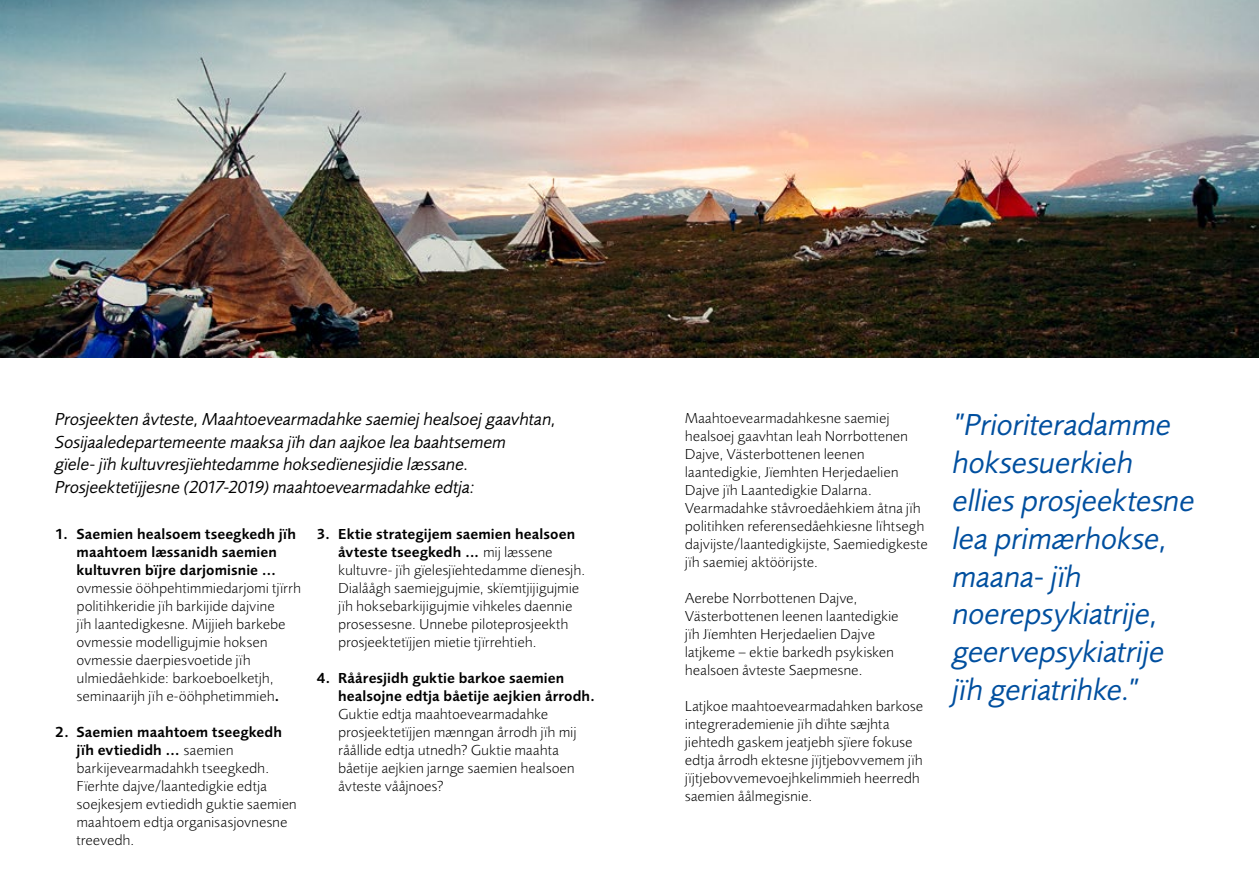
<style>
.page{position:relative;width:1259px;height:893px;background:#fff}
.page>*{position:absolute;margin:0;border:0;box-sizing:border-box;transform-origin:0 0}
.Bröd{font:italic 31.5px/37.8px "Foundry Sans";letter-spacing:-.005em;color:#004f9f}
.Ingress___Liten{font:italic 18px/22.5px "Foundry Sans";color:#000}
.Bröd-2{font:300 15px/18px "Foundry Sans";letter-spacing:.005em;color:#000}
.s1{font-weight:600}
</style>
<div class="page">
<img style="left:0;top:0;width:1259px;height:357px">
<p class="Ingress___Liten" style="left:55px;top:408px;width:502px">Prosjeekten åvteste, Maahtoevearmadahke saemiej healsoej gaavhtan, Sosijaaledepartemeente maaksa jïh dan aajkoe lea baahtsemem<br>gïele- jïh kultuvresjïehtedamme hoksedïenesjidie læssane.<br>Prosjeektetïjjesne (2017-2019) maahtoevearmadahke edtja:</p>
<p class="Bröd-2" style="left:685px;top:409px;width:244px">Maahtoevearmadahkesne saemiej healsoej gaavhtan leah Norrbottenen Dajve, Västerbottenen leenen laantedigkie, Jïemhten Herjedaelien Dajve jïh Laantedigkie Dalarna.<br>Vearmadahke ståvroedåehkiem åtna jïh politihken referensedåehkiesne lïhtsegh dajvijste/laantedigkijste, Saemiedigkeste jïh saemiej aktöörijste.</p>
<p class="Bröd-2" style="left:685px;top:589px;width:215px">Aerebe Norrbottenen Dajve,<br>Västerbottenen leenen laantedigkie jïh Jïemhten Herjedaelien Dajve latjkeme – ektie barkedh psykisken healsoen åvteste Saepmesne.</p>
<p class="Bröd-2" style="left:685px;top:697px;width:240px">Latjkoe maahtoevearmadahken barkose integrerademienie jïh dïhte sæjhta</p>
<p class="Bröd-2" style="left:685px;top:733px;width:239px">jiehtedh gaskem jeatjebh sjïere fokuse edtja årrodh ektesne jïjtjebovvemem jïh jïjtjebovvemevoejhkelimmieh heerredh saemien åålmegisnie.</p>
<p class="Bröd-2" style="left:77px;top:525px;width:226px;text-indent:-21px"><span class="s1">1. Saemien healsoem tseegkedh jïh maahtoem læssanidh saemien kultuvren bïjre darjomisnie ... </span>ovmessie ööhpehtimmiedarjomi tjïrrh politihkeridie jïh barkijide dajvine<br>jïh laantedigkesne. Mijjieh barkebe ovmessie modelligujmie hoksen ovmessie daerpiesvoetide jïh ulmiedåehkide: barkoeboelketjh, seminaarijh jïh e-ööhphetimmieh<span class="s1">.</span></p>
<p class="Bröd-2" style="left:77px;top:723px;width:222px;text-indent:-21px"><span class="s1">2. Saemien maahtoem tseegkedh jïh evtiedidh ...</span> saemien barkijevearmadahkh tseegkedh.<br>Fïerhte dajve/laantedigkie edtja soejkesjem evtiedidh guktie saemien maahtoem edtja organisasjovnesne treevedh.</p>
<p class="Bröd-2" style="left:338px;top:525px;width:249px;text-indent:-21px"><span class="s1">3. Ektie strategijem saemien healsoen åvteste tseegkedh ...</span> mij læssene kultuvre- jïh gïelesjïehtedamme dïenesjh.<br>Dialåågh saemiejgujmie, skïemtjijigujmie jïh hoksebarkijigujmie vihkeles daennie prosessesne. Unnebe piloteprosjeekth prosjeektetïjjen mietie tjïrrehtieh.</p>
<p class="Bröd-2" style="left:338px;top:669px;width:258px;text-indent:-21px"><span class="s1">4. Rååresjidh guktie barkoe saemien healsojne edtja båetije aejkien årrodh.<br></span>Guktie edtja maahtoevearmadahke prosjeektetïjjen mænngan årrodh jïh mij råållide edtja utnedh? Guktie maahta båetije aejkien jarnge saemien healsoen åvteste vååjnoes?</p>
<p class="Bröd" style="left:952px;top:406px;width:244px">”Prioriteradamme hoksesuerkieh ellies prosjeektesne lea primærhokse, maana- jïh noerepsykiatrije, geervepsykiatrije jïh geriatrihke.”</p>
</div>
